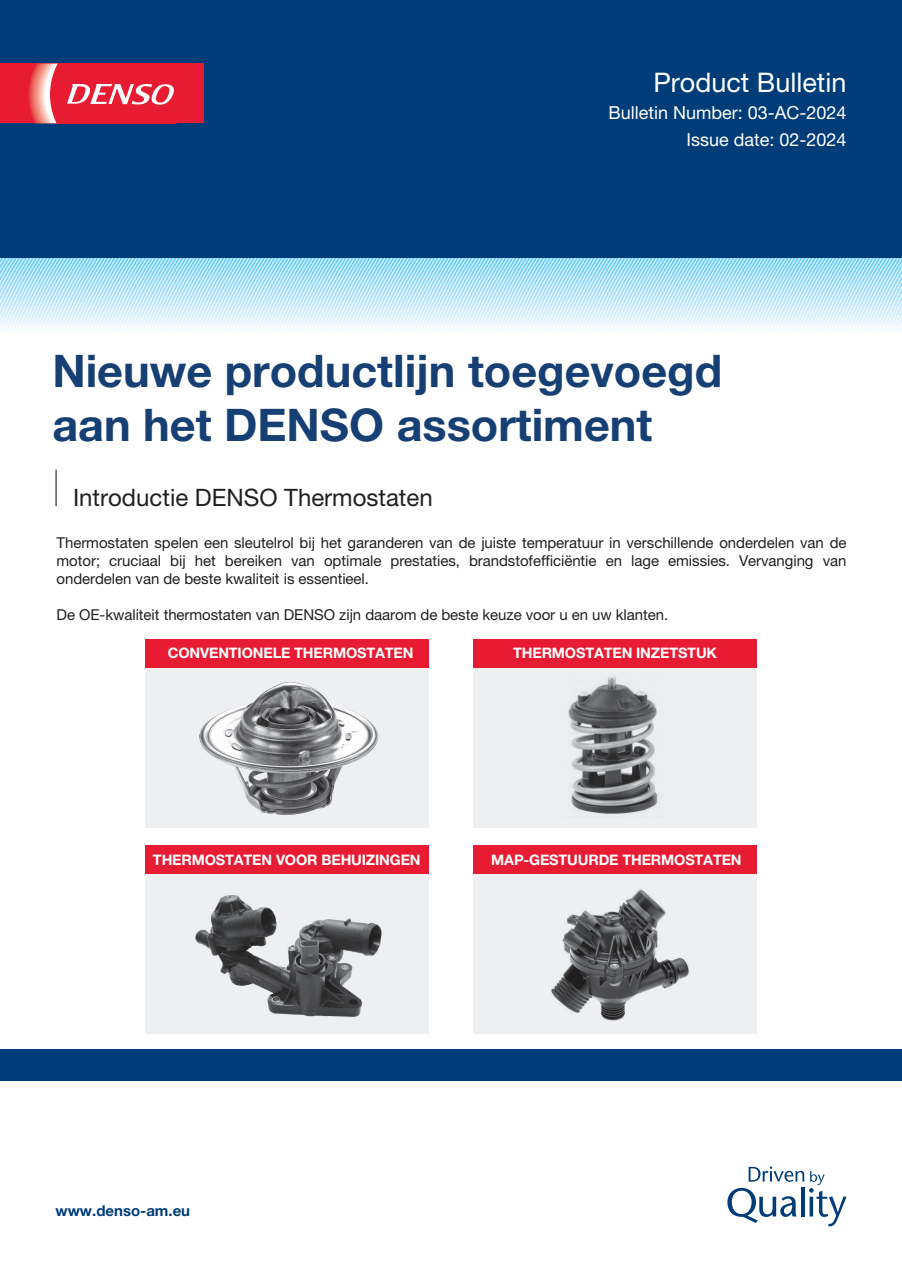
<style>
.page{position:relative;width:902px;height:1272px;background:#fff}
.page>*{position:absolute;margin:0;border:0;box-sizing:border-box;transform-origin:0 0}
.t1{font:700 45px/54px "Helvetica Neue LT Pro";color:#163f73}
.t2{font:27px "Helvetica Neue LT Pro";color:#fff}
.t3{font:24px "Helvetica Neue LT Pro";color:#231f20}
.t4{font:18px/27px "Helvetica Neue LT Pro";color:#fff;text-align:right}
.t5{font:15px/18px "Helvetica Neue LT Pro";letter-spacing:-.005em;color:#231f20;text-align:justify}
.t6{font:700 15px "Helvetica Neue LT Pro";color:#003d78}
.t7{font:700 14.4px "Helvetica Neue LT Pro";letter-spacing:-.01em;color:#fff}
</style>
<div class="page">
<svg style="left:0;top:257px;width:902px;height:72px;background:#bfe7f8"></svg>
<div style="left:0;top:0;width:902px;height:257px;background:#003d78"></div>
<svg style="left:727px;top:1166px;width:119px;height:60px"></svg>
<div style="left:0;top:1049px;width:902px;height:31px;background:#003d78"></div>
<hr style="left:56px;top:470px;width:1px;height:36px;background:#231f20">
<div style="left:0;top:64px;width:203px;height:59px;background:#e71b31"></div>
<svg style="left:28px;top:64px;width:146px;height:59px"></svg>
<div style="left:473px;top:639px;width:284px;height:29px;background:#e71b31"></div>
<div style="left:473px;top:668px;width:284px;height:160px;background:#edeff0"></div>
<img style="left:568px;top:677px;width:90px;height:137px">
<div style="left:145px;top:845px;width:284px;height:29px;background:#e71b31"></div>
<div style="left:145px;top:874px;width:284px;height:160px;background:#edeff0"></div>
<img style="left:195px;top:894px;width:187px;height:123px">
<div style="left:473px;top:845px;width:284px;height:29px;background:#e71b31"></div>
<div style="left:473px;top:874px;width:284px;height:160px;background:#edeff0"></div>
<img style="left:551px;top:889px;width:138px;height:132px">
<div style="left:145px;top:639px;width:284px;height:29px;background:#e71b31"></div>
<div style="left:145px;top:668px;width:284px;height:160px;background:#edeff0"></div>
<img style="left:199px;top:682px;width:180px;height:133px">
<h2 class="t2" style="left:653px;top:66px;width:195px">Product Bulletin</h2>
<p class="t4" style="left:608px;top:99px;width:240px">Bulletin Number: 03-AC-2024<br>Issue date: 02-2024</p>
<h1 class="t1" style="left:52px;top:343px;width:671px">Nieuwe productlijn toegevoegd aan het DENSO assortiment</h1>
<h3 class="t3" style="left:73px;top:483px;width:361px">Introductie DENSO Thermostaten</h3>
<p class="t5" style="left:57px;top:533px;width:791px">Thermostaten spelen een sleutelrol bij het garanderen van de juiste temperatuur in verschillende onderdelen van de motor; cruciaal bij het bereiken van optimale prestaties, brandstofefficiëntie en lage emissies. Vervanging van onderdelen van de beste kwaliteit is essentieel.</p>
<p class="t5" style="left:57px;top:605px;width:613px">De OE-kwaliteit thermostaten van DENSO zijn daarom de beste keuze voor u en uw klanten.</p>
<p class="t7" style="left:513px;top:644px;width:205px">THERMOSTATEN INZETSTUK</p>
<p class="t7" style="left:168px;top:644px;width:247px">CONVENTIONELE THERMOSTATEN</p>
<p class="t7" style="left:153px;top:850px;width:269px">THERMOSTATEN VOOR BEHUIZINGEN</p>
<p class="t7" style="left:491px;top:850px;width:252px">MAP-GESTUURDE THERMOSTATEN</p>
<p class="t6" style="left:56px;top:1202px;width:136px">www.denso-am.eu</p>
</div>
